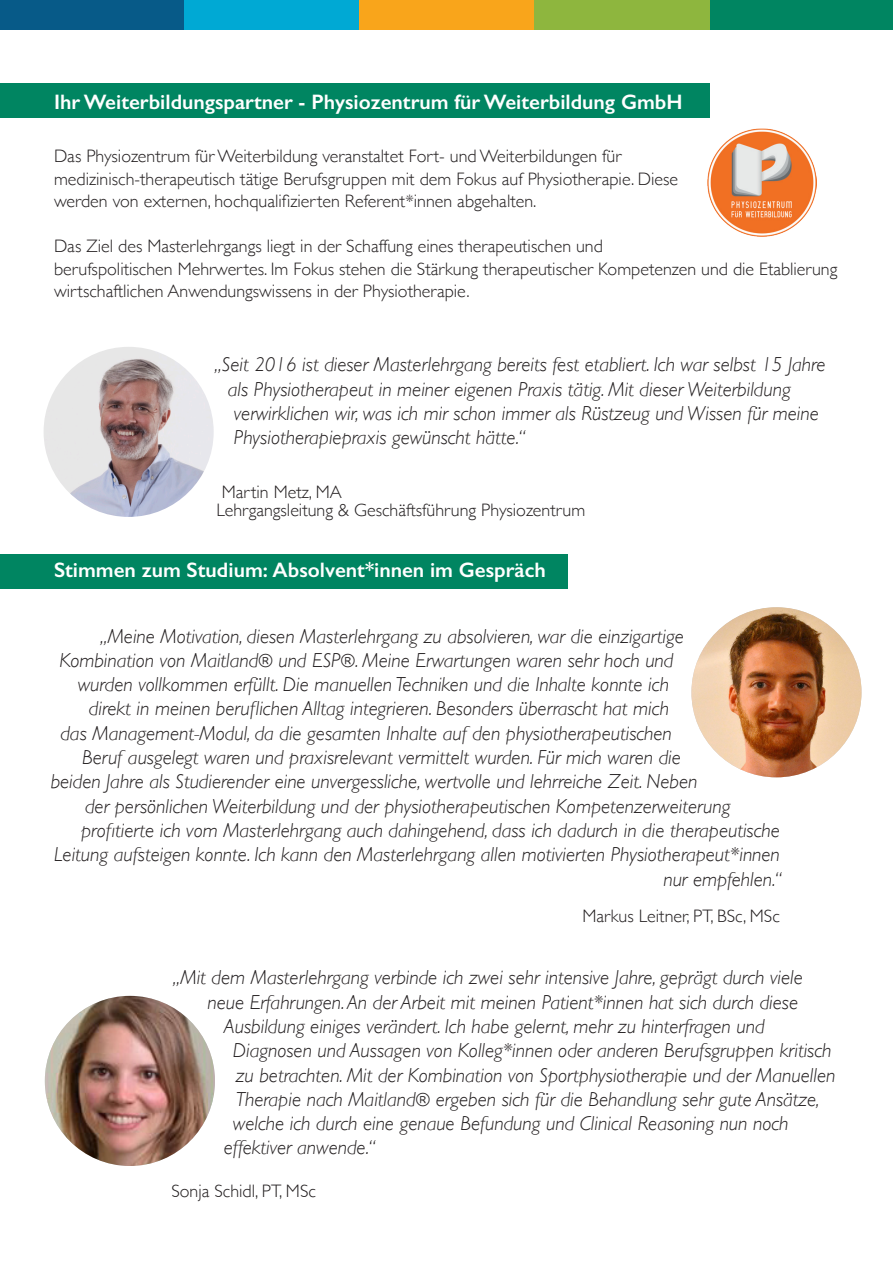
<style>
.page{position:relative;width:893px;height:1263px;background:#fff}
.page>*{position:absolute;margin:0;border:0;box-sizing:border-box;transform-origin:0 0}
.Spezialisierung{font:600 21px "Gill Sans";color:#fff}
.Zitat_GF_AIM{font:italic 300 20.25px "Gill Sans";color:#231f20}
.Zitat_Rektor{font:italic 300 20.25px/24.3px "Gill Sans";color:#231f20}
.Fließtext{font:300 18px/22.5px "Gill Sans";color:#231f20}
.Name_Rektor{font:300 18px "Gill Sans";color:#231f20}
.Name_GF{font:300 18px "Gill Sans";color:#231f20}
.Zitat_Rektor-2{font:300 18px "Gill Sans";color:#231f20}
.s1{font-style:normal;font-size:18px}
</style>
<div class="page">
<div style="left:710px;top:0;width:183px;height:30px;background:#008561"></div>
<div style="left:358px;top:0;width:176px;height:30px;background:#f9a51b"></div>
<div style="left:534px;top:0;width:176px;height:30px;background:#8eb63e"></div>
<div style="left:183px;top:0;width:175px;height:30px;background:#00a9d4"></div>
<div style="left:0;top:0;width:183px;height:30px;background:#075a88"></div>
<img style="left:691px;top:607px;width:170px;height:170px;border-radius:85px">
<img style="left:44px;top:347px;width:170px;height:170px;border-radius:85px">
<div style="left:0;top:84px;width:710px;height:34px;background:#008561"></div>
<div style="left:0;top:554px;width:568px;height:34px;background:#008561"></div>
<img style="left:708px;top:128px;width:108px;height:109px">
<img style="left:45px;top:996px;width:170px;height:170px;border-radius:85px">
<p class="Spezialisierung" style="left:54px;top:89px;width:630px">Ihr Weiterbildungspartner - Physiozentrum für Weiterbildung GmbH</p>
<p class="Fließtext" style="left:54px;top:144px;width:569px">Das Physiozentrum für Weiterbildung veranstaltet Fort- und Weiterbildungen für</p>
<p class="Fließtext" style="left:54px;top:167px;width:626px">medizinisch-therapeutisch tätige Berufsgruppen mit dem Fokus auf Physiotherapie. Diese</p>
<p class="Fließtext" style="left:54px;top:189px;width:484px">werden von externen, hochqualifizierten Referent*innen abgehalten.</p>
<p class="Fließtext" style="left:54px;top:234px;width:785px">Das Ziel des Masterlehrgangs liegt in der Schaffung eines therapeutischen und<br>berufspolitischen Mehrwertes. Im Fokus stehen die Stärkung therapeutischer Kompetenzen und die Etablierung wirtschaftlichen Anwendungswissens in der Physiotherapie.</p>
<p class="Zitat_Rektor" style="left:228px;top:352px;width:599px;text-indent:-14px">„Seit 2016 ist dieser Masterlehrgang bereits fest etabliert. Ich war selbst 15 Jahre als Physiotherapeut in meiner eigenen Praxis tätig. Mit dieser Weiterbildung verwirklichen wir, was ich mir schon immer als Rüstzeug und Wissen für meine Physiotherapiepraxis gewünscht hätte.“</p>
<p class="Zitat_Rektor-2" style="left:222px;top:478px;width:121px">Martin Metz, MA</p>
<p class="Name_Rektor" style="left:216px;top:496px;width:370px">Lehrgangsleitung &amp; Geschäftsführung Physiozentrum</p>
<p class="Spezialisierung" style="left:54px;top:557px;width:493px">Stimmen zum Studium: Absolvent*innen im Gespräch</p>
<p class="Zitat_GF_AIM" style="left:100px;top:624px;width:585px">„Meine Motivation, diesen Masterlehrgang zu absolvieren, war die einzigartige</p>
<p class="Zitat_GF_AIM" style="left:59px;top:649px;width:615px">Kombination von Maitland<span class="s1">®</span> und ESP<span class="s1">®</span>. Meine Erwartungen waren sehr hoch und</p>
<p class="Zitat_GF_AIM" style="left:78px;top:673px;width:593px">wurden vollkommen erfüllt. Die manuellen Techniken und die Inhalte konnte ich</p>
<p class="Zitat_GF_AIM" style="left:89px;top:697px;width:581px">direkt in meinen beruflichen Alltag integrieren. Besonders überrascht hat mich</p>
<p class="Zitat_GF_AIM" style="left:60px;top:721px;width:613px">das Management-Modul, da die gesamten Inhalte auf den physiotherapeutischen</p>
<p class="Zitat_GF_AIM" style="left:82px;top:746px;width:600px">Beruf ausgelegt waren und praxisrelevant vermittelt wurden. Für mich waren die</p>
<p class="Zitat_GF_AIM" style="left:51px;top:770px;width:648px">beiden Jahre als Studierender eine unvergessliche, wertvolle und lehrreiche Zeit. Neben</p>
<p class="Zitat_GF_AIM" style="left:85px;top:794px;width:647px">der persönlichen Weiterbildung und der physiotherapeutischen Kompetenzerweiterung</p>
<p class="Zitat_GF_AIM" style="left:81px;top:819px;width:700px">profitierte ich vom Masterlehrgang auch dahingehend, dass ich dadurch in die therapeutische</p>
<p class="Zitat_GF_AIM" style="left:54px;top:843px;width:727px">Leitung aufsteigen konnte. Ich kann den Masterlehrgang allen motivierten Physiotherapeut*innen</p>
<p class="Zitat_GF_AIM" style="left:663px;top:867px;width:120px">nur empfehlen.“</p>
<p class="Name_GF" style="left:582px;top:901px;width:199px">Markus Leitner, PT, BSc, MSc</p>
<p class="Zitat_Rektor" style="left:173px;top:965px;width:631px">„Mit dem Masterlehrgang verbinde ich zwei sehr intensive Jahre, geprägt durch viele</p>
<p class="Zitat_Rektor" style="left:207px;top:990px;width:592px">neue Erfahrungen. An der Arbeit mit meinen Patient*innen hat sich durch diese</p>
<p class="Zitat_Rektor" style="left:224px;top:1014px;width:542px">Ausbildung einiges verändert. Ich habe gelernt, mehr zu hinterfragen und</p>
<p class="Zitat_Rektor" style="left:233px;top:1038px;width:600px">Diagnosen und Aussagen von Kolleg*innen oder anderen Berufsgruppen kritisch</p>
<p class="Zitat_Rektor" style="left:236px;top:1063px;width:601px">zu betrachten. Mit der Kombination von Sportphysiotherapie und der Manuellen</p>
<p class="Zitat_Rektor" style="left:236px;top:1087px;width:585px">Therapie nach Maitland<span class="s1">®</span> ergeben sich für die Behandlung sehr gute Ansätze,</p>
<p class="Zitat_Rektor" style="left:233px;top:1111px;width:557px">welche ich durch eine genaue Befundung und Clinical Reasoning nun noch</p>
<p class="Zitat_Rektor" style="left:224px;top:1136px;width:153px">effektiver anwende.“</p>
<p class="Name_Rektor" style="left:171px;top:1177px;width:146px">Sonja Schidl, PT, MSc</p>
</div>
